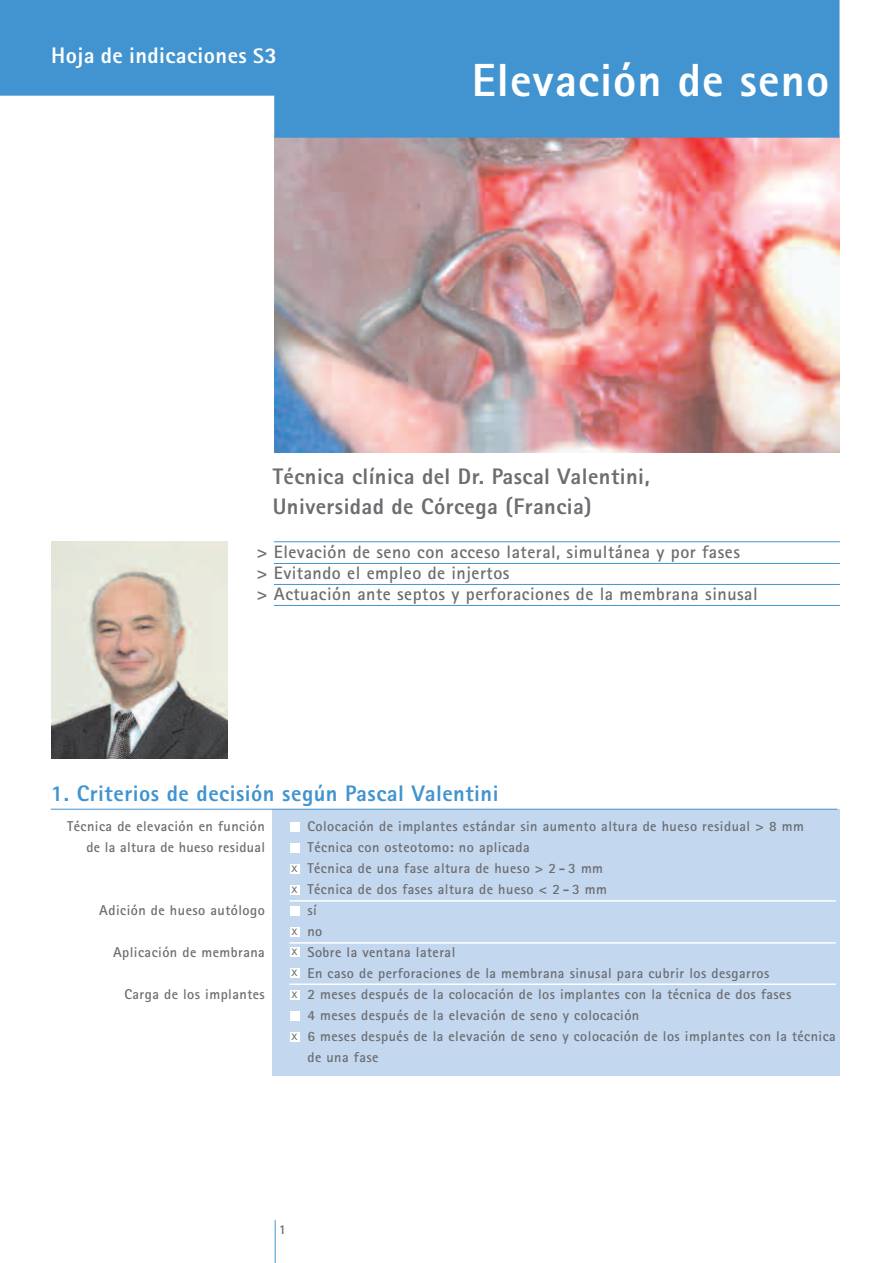
<style>
.page{position:relative;width:893px;height:1263px;background:#fff}
.page>*{position:absolute;margin:0;border:0;box-sizing:border-box;transform-origin:0 0}
.t1{font:800 46.5px "Rotis Sans Serif";letter-spacing:.025em;color:#fff}
.t2{font:800 22.5px/30px "Rotis Sans Serif";letter-spacing:.02em;color:#6c6d70}
.t3{font:800 22.5px "Rotis Sans Serif";letter-spacing:.02em;color:#4194d0}
.t4{font:800 22.5px "Rotis Sans Serif";letter-spacing:.02em;color:#fff}
.t5{font:700 18px/21px "Rotis Sans Serif";letter-spacing:.025em;color:#6c6d70}
.t6{font:700 14.25px/21px "Rotis Sans Serif";letter-spacing:.03em;color:#6c6d70}
.t7{font:13.5px/21px "Rotis Sans Serif";color:#6c6d70}
.t8{font:700 13.5px "Rotis Sans Serif";color:#6c6d70}
.s1{font-size:21px}
</style>
<div class="page">
<div style="left:272px;top:810px;width:567px;height:266px;background:#c3d7ee"></div>
<img style="left:274px;top:136px;width:566px;height:317px">
<svg style="left:0;top:0;width:839px;height:138px;fill:#4194d0"></svg>
<hr style="left:274px;top:541px;width:566px;height:1px;background:#4194d0">
<hr style="left:274px;top:563px;width:566px;height:1px;background:#4194d0">
<hr style="left:274px;top:584px;width:566px;height:1px;background:#4194d0">
<hr style="left:274px;top:605px;width:566px;height:1px;background:#4194d0">
<img style="left:51px;top:541px;width:177px;height:217px">
<hr style="left:275px;top:1220px;width:1px;height:43px;background:#4194d0">
<hr style="left:51px;top:809px;width:786px;height:1px;background:#4194d0">
<hr style="left:289px;top:900px;width:547px;height:2px;background:#fff">
<hr style="left:289px;top:942px;width:547px;height:2px;background:#fff">
<hr style="left:289px;top:983px;width:547px;height:2px;background:#fff">
<div style="left:290px;top:822px;width:9px;height:9px;background:#fff"></div>
<div style="left:290px;top:843px;width:9px;height:9px;background:#fff"></div>
<div style="left:290px;top:885px;width:9px;height:9px;background:#fff"></div>
<div style="left:290px;top:864px;width:9px;height:9px;background:#fff"></div>
<div style="left:290px;top:906px;width:9px;height:9px;background:#fff"></div>
<div style="left:290px;top:927px;width:9px;height:9px;background:#fff"></div>
<div style="left:290px;top:969px;width:9px;height:9px;background:#fff"></div>
<div style="left:290px;top:947px;width:9px;height:10px;background:#fff"></div>
<div style="left:290px;top:990px;width:9px;height:9px;background:#fff"></div>
<div style="left:290px;top:1011px;width:9px;height:9px;background:#fff"></div>
<div style="left:290px;top:1032px;width:9px;height:9px;background:#fff"></div>
<h2 class="t4" style="left:51px;top:48px;width:227px">Hoja de indicaciones <span class="s1">S</span>3</h2>
<h1 class="t1" style="left:472px;top:64px;width:359px">Elevación de seno</h1>
<h2 class="t2" style="left:273px;top:463px;width:378px">Técnica clínica del Dr. Pascal Valentini,<br>Universidad de Córcega (Francia)</h2>
<p class="t5" style="left:257px;top:543px;width:502px">&gt; Elevación de seno con acceso lateral, simultánea y por fases<br>&gt; Evitando el empleo de injertos<br>&gt; Actuación ante septos y perforaciones de la membrana sinusal</p>
<h2 class="t3" style="left:51px;top:786px;width:449px">1. Criterios de decisión según Pascal Valentini</h2>
<p class="t6" style="left:67px;top:817px;width:199px">Técnica de elevación en función</p>
<p class="t6" style="left:307px;top:817px;width:498px">Colocación de implantes estándar sin aumento altura de hueso residual &gt; 8 mm</p>
<p class="t6" style="left:86px;top:838px;width:180px">de la altura de hueso residual</p>
<p class="t6" style="left:307px;top:838px;width:301px">Técnica con osteotomo: no aplicada<br>Técnica de una fase altura de hueso &gt; 2 - 3 mm<br>Técnica de dos fases altura de hueso &lt; 2 - 3 mm</p>
<p class="t6" style="left:99px;top:901px;width:167px">Adición de hueso autólogo</p>
<p class="t6" style="left:307px;top:901px;width:17px">sí no</p>
<p class="t6" style="left:113px;top:943px;width:153px">Aplicación de membrana</p>
<p class="t6" style="left:307px;top:943px;width:464px">Sobre la ventana lateral<br>En caso de perforaciones de la membrana sinusal para cubrir los desgarros</p>
<p class="t6" style="left:124px;top:985px;width:142px">Carga de los implantes</p>
<p class="t6" style="left:307px;top:985px;width:530px">2 meses después de la colocación de los implantes con la técnica de dos fases<br>4 meses después de la elevación de seno y colocación<br>6 meses después de la elevación de seno y colocación de los implantes con la técnica de una fase</p>
<p class="t7" style="left:291px;top:858px;width:7px">x x</p>
<p class="t7" style="left:291px;top:921px;width:7px;text-align:justify">x x x x</p>
<p class="t7" style="left:291px;top:1026px;width:7px">x</p>
<p class="t8" style="left:279px;top:1224px;width:9px">1</p>
</div>
